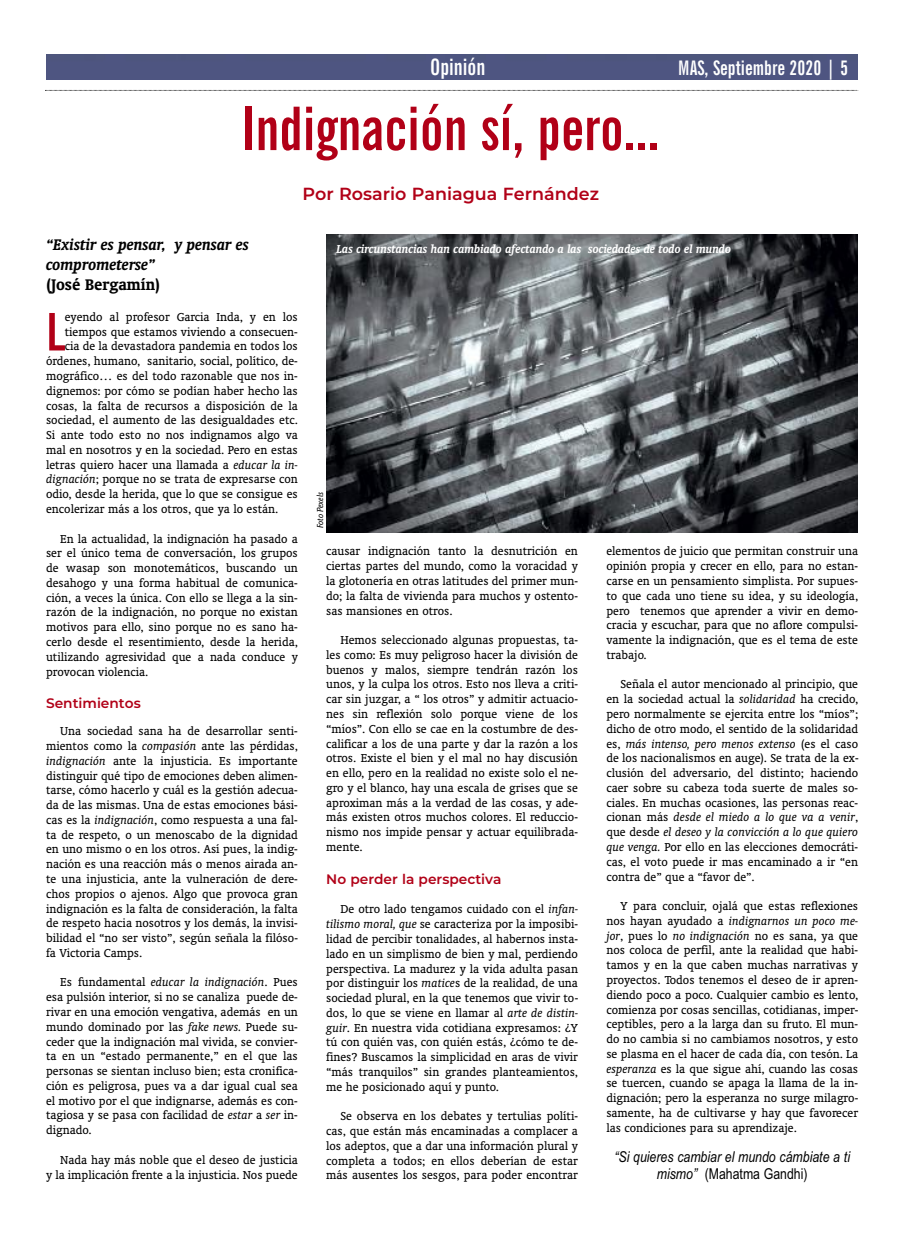
<style>
.page{position:relative;width:904px;height:1234px;background:#fff}
.page>*{position:absolute;margin:0;border:0;box-sizing:border-box;transform-origin:0 0}
.t1{font:700 extra-condensed 60px "News Gothic BT";color:#b10017}
.t2{font:700 extra-condensed 51.88px "News Gothic BT";color:#b10017}
.t3{font:700 extra-condensed 22.5px "News Gothic BT";color:#fff}
.t4{font:700 extra-condensed 20px "News Gothic BT";color:#fff}
.t5{font:italic 700 17.5px/19.8px "Oranda BT";color:#000}
.t6{font:600 17.5px "Montserrat";color:#b10017}
.t7{font:700 17.5px "Oranda BT";color:#000}
.t8{font:italic 15px/16.9px "Arial Narrow";color:#000;text-align:center}
.t9{font:600 13.75px "Montserrat";color:#b10017}
.t10{font:13.12px/14.8px "Oranda BT";color:#000;text-align:justify}
.t11{font:italic 700 13.12px "Oranda BT";color:#fff}
.t12{font:italic 500 8.75px "Goudy Sans IT Cby BT";letter-spacing:-.015em;color:#000}
.s1{font-style:italic}
.s2{font-style:normal}
</style>
<div class="page">
<div style="left:46px;top:55px;width:811px;height:25px;background:#4e5581"></div>
<svg style="left:45px;top:90px;width:813px;height:1px"></svg>
<img style="left:326px;top:234px;width:531px;height:299px">
<h3 class="t3" style="left:430px;top:54px;width:57px">Opinión</h3>
<h3 class="t4" style="left:678px;top:56px;width:171px">MAS, Septiembre 2020 | 5</h3>
<h1 class="t1" style="left:242px;top:94px;width:419px">Indignación sí, pero...</h1>
<h3 class="t6" style="left:302px;top:181px;width:298px">Por Rosario Paniagua Fernández</h3>
<h3 class="t5" style="left:46px;top:234px;width:204px">“Existir es pensar, y pensar es comprometerse”</h3>
<h3 class="t7" style="left:46px;top:273px;width:115px">(José Bergamín)</h3>
<h2 class="t2" style="left:46px;top:302px;width:20px">L</h2>
<p class="t10" style="left:65px;top:309px;width:235px">eyendo al profesor Garcia Inda, y en los</p>
<p class="t11" style="left:336px;top:240px;width:396px">Las circunstancias han cambiado afectando a las sociedades de todo el mundo</p>
<p class="t10" style="left:65px;top:324px;width:235px">tiempos que estamos viviendo a consecuen-</p>
<p class="t10" style="left:65px;top:338px;width:235px">cia de la devastadora pandemia en todos los</p>
<p class="t10" style="left:46px;top:353px;width:253px">órdenes, humano, sanitario, social, político, de-</p>
<p class="t10" style="left:46px;top:368px;width:253px">mográfico… es del todo razonable que nos in-</p>
<p class="t10" style="left:46px;top:383px;width:253px">dignemos: por cómo se podían haber hecho las</p>
<p class="t10" style="left:46px;top:397px;width:253px">cosas, la falta de recursos a disposición de la</p>
<p class="t10" style="left:46px;top:412px;width:253px">sociedad, el aumento de las desigualdades etc.</p>
<p class="t10" style="left:46px;top:427px;width:253px">Si ante todo esto no nos indignamos algo va</p>
<p class="t10" style="left:46px;top:442px;width:253px">mal en nosotros y en la sociedad. Pero en estas</p>
<p class="t10" style="left:46px;top:456px;width:253px">letras quiero hacer una llamada a <span class="s1">educar la in-</span></p>
<p class="t10" style="left:46px;top:471px;width:253px"><span class="s1">dignación</span>; porque no se trata de expresarse con</p>
<p class="t10" style="left:46px;top:486px;width:253px">odio, desde la herida, que lo que se consigue es</p>
<p class="t10" style="left:46px;top:501px;width:233px">encolerizar más a los otros, que ya lo están.</p>
<p class="t10" style="left:46px;top:530px;width:253px;text-indent:14px">En la actualidad, la indignación ha pasado a ser el único tema de conversación, los grupos de wasap son monotemáticos, buscando un desahogo y una forma habitual de comunica&shy;ción, a veces la única. Con ello se llega a la sin&shy;razón de la indignación, no porque no existan motivos para ello, sino porque no es sano ha&shy;cerlo desde el resentimiento, desde la herida, utilizando agresividad que a nada conduce y provocan violencia.</p>
<p class="t9" style="left:46px;top:693px;width:96px">Sentimientos</p>
<p class="t10" style="left:46px;top:723px;width:253px;text-indent:14px">Una sociedad sana ha de desarrollar senti&shy;mientos como la <span class="s1">compasión</span> ante las pérdidas, <span class="s1">indignación</span> ante la injusticia. Es importante distinguir qué tipo de emociones deben alimen&shy;tarse, cómo hacerlo y cuál es la gestión adecua&shy;da de las mismas. Una de estas emociones bási&shy;cas es la <span class="s1">indignación</span>, como respuesta a una fal&shy;ta de respeto, o un menoscabo de la dignidad en uno mismo o en los otros. Así pues, la indig&shy;nación es una reacción más o menos airada an&shy;te una injusticia, ante la vulneración de dere&shy;chos propios o ajenos. Algo que provoca gran indignación es la falta de consideración, la falta de respeto hacia nosotros y los demás, la invisi&shy;bilidad el “no ser visto”, según señala la filóso&shy;fa Victoria Camps.</p>
<p class="t10" style="left:46px;top:974px;width:253px;text-indent:14px">Es fundamental <span class="s1">educar la indignación</span>. Pues esa pulsión interior, si no se canaliza puede de&shy;rivar en una emoción vengativa, además en un mundo dominado por las <span class="s1">fake news.</span> Puede su&shy;ceder que la indignación mal vivida, se convier&shy;ta en un “estado permanente,” en el que las personas se sientan incluso bien; esta cronifica&shy;ción es peligrosa, pues va a dar igual cual sea el motivo por el que indignarse, además es con&shy;tagiosa y se pasa con facilidad de <span class="s1">estar</span> a <span class="s1">ser</span> in&shy;dignado.</p>
<p class="t10" style="left:46px;top:1151px;width:253px;text-align:right">Nada hay más noble que el deseo de justicia<br>y la implicación frente a la injusticia. Nos puede</p>
<p class="t12" style="left:315px;top:528px;width:38px;rotate:-90deg">Foto Pexels</p>
<p class="t10" style="left:326px;top:543px;width:253px">causar indignación tanto la desnutrición en ciertas partes del mundo, como la voracidad y la glotonería en otras latitudes del primer mun&shy;do; la falta de vivienda para muchos y ostento&shy;sas mansiones en otros.</p>
<p class="t10" style="left:326px;top:632px;width:253px;text-indent:14px">Hemos seleccionado algunas propuestas, ta&shy;les como: Es muy peligroso hacer la división de buenos y malos, siempre tendrán razón los unos, y la culpa los otros. Esto nos lleva a criti&shy;car sin juzgar, a “ los otros” y admitir actuacio&shy;nes sin reflexión solo porque viene de los “míos”. Con ello se cae en la costumbre de des&shy;calificar a los de una parte y dar la razón a los otros. Existe el bien y el mal no hay discusión en ello, pero en la realidad no existe solo el ne&shy;gro y el blanco, hay una escala de grises que se aproximan más a la verdad de las cosas, y ade&shy;más existen otros muchos colores. El reduccio&shy;nismo nos impide pensar y actuar equilibrada&shy;mente.</p>
<p class="t9" style="left:326px;top:869px;width:177px">No perder la perspectiva</p>
<p class="t10" style="left:326px;top:901px;width:253px;text-indent:14px">De otro lado tengamos cuidado con el <span class="s1">infan&shy;tilismo moral, que</span> se caracteriza por la imposibi&shy;lidad de percibir tonalidades, al habernos insta&shy;lado en un simplismo de bien y mal, perdiendo perspectiva. La madurez y la vida adulta pasan por distinguir los <span class="s1">matice</span>s de la realidad, de una sociedad plural, en la que tenemos que vivir to&shy;dos, lo que se viene en llamar al <span class="s1">arte de distin&shy;guir</span>. En nuestra vida cotidiana expresamos: ¿Y tú con quién vas, con quién estás, ¿cómo te de&shy;fines? Buscamos la simplicidad en aras de vivir “más tranquilos” sin grandes planteamientos, me he posicionado aquí y punto.</p>
<p class="t10" style="left:326px;top:1108px;width:253px;text-indent:14px">Se observa en los debates y tertulias políti&shy;cas, que están más encaminadas a complacer a los adeptos, que a dar una información plural y completa a todos; en ellos deberían de estar más ausentes los sesgos, para poder encontrar</p>
<p class="t10" style="left:606px;top:543px;width:253px">elementos de juicio que permitan construir una opinión propia y crecer en ello, para no estan&shy;carse en un pensamiento simplista. Por supues&shy;to que cada uno tiene su idea, y su ideología, pero tenemos que aprender a vivir en demo&shy;cracia y escuchar, para que no aflore compulsi&shy;vamente la indignación, que es el tema de este trabajo.</p>
<p class="t10" style="left:606px;top:676px;width:254px;text-indent:14px">Señala el autor mencionado al principio, que en la sociedad actual la <span class="s1">solidaridad</span> ha crecido, pero normalmente se ejercita entre los “míos”; dicho de otro modo, el sentido de la solidaridad es, <span class="s1">más intenso, pero menos extenso</span> (es el caso de los nacionalismos en auge). Se trata de la ex&shy;clusión del adversario, del distinto; haciendo caer sobre su cabeza toda suerte de males so&shy;ciales. En muchas ocasiones, las personas reac&shy;cionan más <span class="s1">desde el miedo a lo que va a venir</span>, que desde <span class="s1">el deseo y la convicción a lo que quiero que venga.</span> Por ello en las elecciones democráti&shy;cas, el voto puede ir mas encaminado a ir “en contra de” que a “favor de”.</p>
<p class="t10" style="left:606px;top:897px;width:253px;text-indent:14px">Y para concluir, ojalá que estas reflexiones nos hayan ayudado a <span class="s1">indignarnos un poco me&shy;jor</span>, pues lo <span class="s1">no indignación</span> no es sana, ya que nos coloca de perfil, ante la realidad que habi&shy;tamos y en la que caben muchas narrativas y proyectos. Todos tenemos el deseo de ir apren&shy;diendo poco a poco. Cualquier cambio es lento, comienza por cosas sencillas, cotidianas, imper&shy;ceptibles, pero a la larga dan su fruto. El mun&shy;do no cambia si no cambiamos nosotros, y esto se plasma en el hacer de cada día, con tesón. La <span class="s1">esperanza</span> es la que sigue ahí, cuando las cosas se tuercen, cuando se apaga la llama de la in&shy;dignación; pero la esperanza no surge milagro&shy;samente, ha de cultivarse y hay que favorecer las condiciones para su aprendizaje.</p>
<p class="t8" style="left:614px;top:1148px;width:237px">“Si quieres cambiar el mundo cámbiate a ti mismo” <span class="s2">(Mahatma Gandhi)</span></p>
</div>
